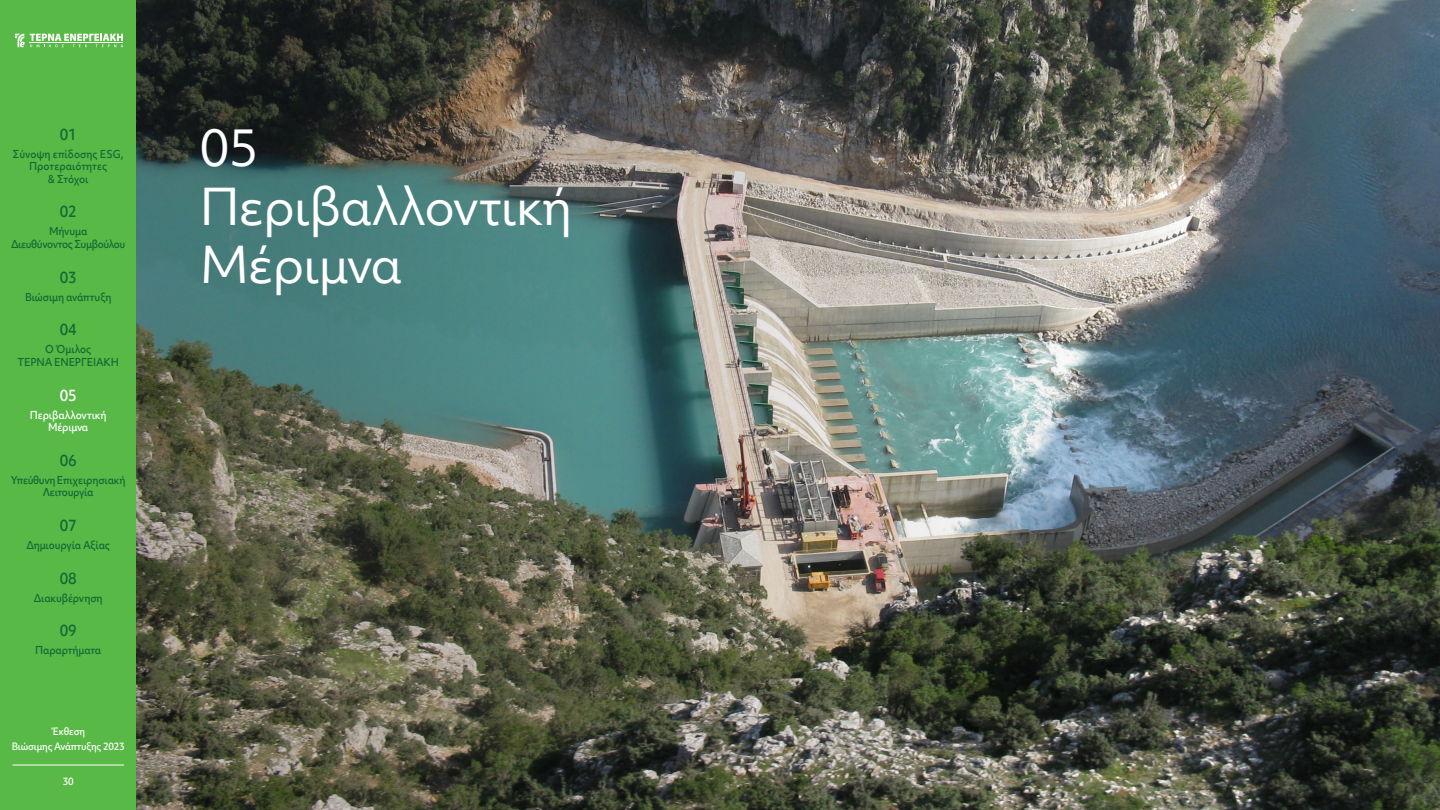
<style>
.page{position:relative;width:1440px;height:810px;background:#fff}
.page>*{position:absolute;margin:0;border:0;box-sizing:border-box;transform-origin:0 0}
.t1{font:48.75px/58.5px "Objektiv Mk 2";letter-spacing:-.025em;color:#fff}
.t2{font:500 15px "Objektiv Mk 1";color:#146a36;scale:.92 1}
.t3{font:500 15px "Objektiv Mk 1";color:#fff;scale:.92 1}
.t4{font:500 10.5px/12.6px "Objektiv Mk 1";letter-spacing:-.015em;color:#146a36;text-align:center;scale:.92 1}
.t5{font:500 10.5px/12.6px "Objektiv Mk 1";letter-spacing:-.04em;color:#146a36;text-align:center;scale:.92 1}
.t6{font:500 10.5px/12.6px "Objektiv Mk 1";letter-spacing:-.015em;color:#fff;text-align:center;scale:.92 1}
.t7{font:500 9.75px/15px "Objektiv Mk 1";letter-spacing:-.02em;color:#fff;text-align:center;scale:.92 1}
</style>
<div class="page">
<div style="left:0;top:0;width:136px;height:810px;background:#58b947"></div>
<svg style="left:30px;top:34px;width:93px;height:13px"></svg>
<hr style="left:30px;top:43px;width:93px;height:1px;background:#fff">
<svg style="left:15px;top:34px;width:9px;height:13px"></svg>
<hr style="left:13px;top:765px;width:111px;height:1px;background:#fff">
<img style="left:136px;top:0;width:1304px;height:810px">
<h2 class="t2" style="left:60px;top:123px;width:20px">01</h2>
<p class="t4" style="left:13px;top:147px;width:122px">Σύνοψη επίδοσης ESG,<br>Προτεραιότητες<br>&amp; Στόχοι</p>
<h2 class="t2" style="left:60px;top:201px;width:20px">02</h2>
<p class="t5" style="left:11px;top:225px;width:126px">Μήνυμα<br>Διευθύνοντος Συμβούλου</p>
<h2 class="t2" style="left:60px;top:266px;width:20px">03</h2>
<p class="t4" style="left:25px;top:290px;width:95px">Βιώσιμη ανάπτυξη</p>
<h2 class="t2" style="left:60px;top:319px;width:20px">04</h2>
<p class="t4" style="left:18px;top:343px;width:112px">Ο Όμιλος<br>ΤΕΡΝΑ ΕΝΕΡΓΕΙΑΚΗ</p>
<h2 class="t3" style="left:60px;top:384px;width:20px">05</h2>
<p class="t6" style="left:30px;top:408px;width:85px">Περιβαλλοντική<br>Μέριμνα</p>
<h2 class="t2" style="left:60px;top:450px;width:20px">06</h2>
<p class="t4" style="left:11px;top:473px;width:126px">Υπεύθυνη Επιχειρησιακή<br>Λειτουργία</p>
<h2 class="t2" style="left:60px;top:515px;width:20px">07</h2>
<p class="t4" style="left:26px;top:539px;width:93px">Δημιουργία Αξίας</p>
<h2 class="t2" style="left:60px;top:568px;width:20px">08</h2>
<p class="t4" style="left:34px;top:591px;width:76px">Διακυβέρνηση</p>
<h2 class="t2" style="left:60px;top:620px;width:20px">09</h2>
<p class="t4" style="left:35px;top:644px;width:73px">Παραρτήματα</p>
<p class="t7" style="left:12px;top:724px;width:124px">Έκθεση<br>Βιώσιμης Ανάπτυξης 2023</p>
<p class="t7" style="left:63px;top:774px;width:14px">30</p>
<h1 class="t1" style="left:200px;top:118px;width:375px">05<br>Περιβαλλοντική<br>Μέριμνα</h1>
</div>
